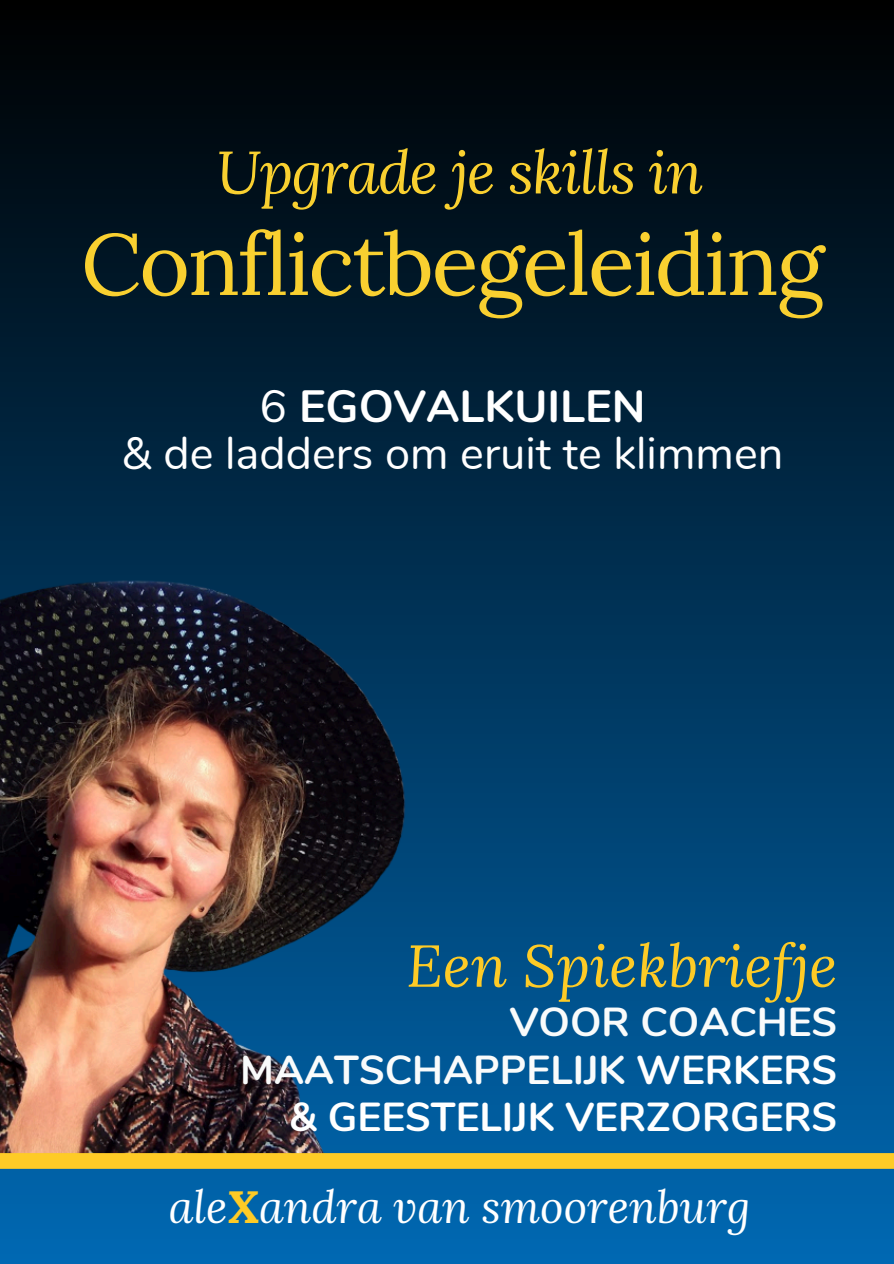
<style>
.page{position:relative;width:894px;height:1264px;background:#fff}
.page>*{position:absolute;margin:0;border:0;box-sizing:border-box;transform-origin:0 0}
.t1{font:86.55px "Lora";letter-spacing:-.025em;color:#f9d030}
.t2{font:italic 59.7px "Lora";letter-spacing:-.025em;color:#f9d030}
.t3{font:italic 59.1px "Lora";color:#fecb26}
.t4{font:45.15px/47.2px "Nunito";color:#fff;text-align:center}
.t5{font:italic 45px "Lora";color:#fff}
.t6{font:700 40.35px "Nunito";color:#f9fbfb}
.t7{font:700 40.35px "Nunito";color:#fff}
.s1{font-weight:700}
.s2{color:#fff}
.s3{font-weight:700;color:#fecb26}
</style>
<div class="page">
<div style="left:0;top:0;width:893px;height:1263px;background:linear-gradient(to bottom,#000,#0169b2)"></div>
<img style="left:0;top:552px;width:454px;height:601px">
<div style="left:0;top:1153px;width:893px;height:15px;background:#fecb26"></div>
<p class="t2" style="left:216px;top:132px;width:488px">Upgrade je skills in</p>
<p class="t1" style="left:81px;top:208px;width:744px">Conflictbegeleiding</p>
<p class="t4" style="left:122px;top:384px;width:663px">6 <span class="s1">EGOVALKUILEN<br></span>&amp; de ladders om eruit te klimmen</p>
<p class="t3" style="left:406px;top:925px;width:432px">Een Spiekbriefje</p>
<p class="t6" style="left:509px;top:995px;width:329px">VOOR COACHES</p>
<p class="t6" style="left:240px;top:1042px;width:598px">MAATSCHAPPELIJ K <span class="s2">WERKERS</span></p>
<h2 class="t7" style="left:289px;top:1090px;width:549px">&amp; GEESTELIJ K VERZORGERS</h2>
<h2 class="t5" style="left:169px;top:1176px;width:583px">ale<span class="s3">X</span>andra van smoorenburg</h2>
</div>
